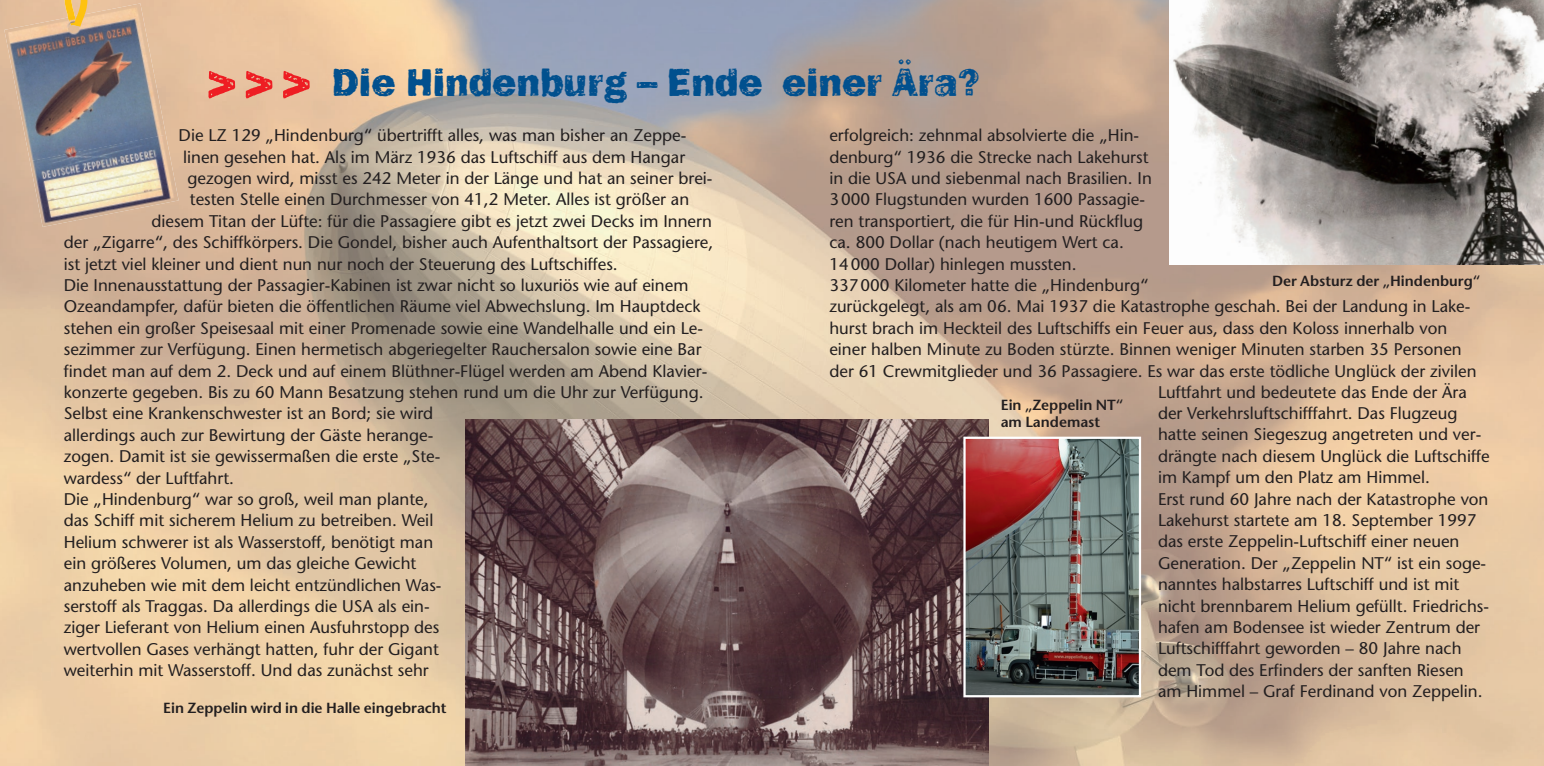
<style>
.page{position:relative;width:1544px;height:766px;background:#fff}
.page>*{position:absolute;margin:0;border:0;box-sizing:border-box;transform-origin:0 0}
.t1{font:40.5px "Frankie";color:#01508e}
.t2{font:500 16.88px/21.4px "Stone Sans Std";color:#231f20}
.t3{font:600 14.62px/16.9px "Stone Sans Std";color:#231f20}
.s1{font-size:54px;color:#ee1d23}
</style>
<div class="page">
<img style="left:154px;top:76px;width:1080px;height:689px">
<img style="left:1169px;top:0;width:374px;height:265px">
<img style="left:4px;top:3px;width:162px;height:158px">
<img style="left:30px;top:134px;width:149px;height:93px">
<svg style="left:64px;top:0;width:29px;height:34px"></svg>
<img style="left:466px;top:419px;width:522px;height:346px">
<img style="left:966px;top:439px;width:172px;height:255px">
<div style="left:963px;top:436px;width:178px;height:261px;border:2px solid #fff"></div>
<h1 class="t1" style="left:206px;top:58px;width:777px"><span class="s1">&gt;&gt;&gt;</span> Die Hindenburg – Ende einer Ära?</h1>
<p class="t2" style="left:179px;top:125px;width:509px">Die LZ 129 „Hindenburg“ übertrifft alles, was man bisher an Zeppe-</p>
<p class="t2" style="left:183px;top:146px;width:503px">linen gesehen hat. Als im März 1936 das Luftschiff aus dem Hangar</p>
<p class="t2" style="left:188px;top:167px;width:526px">gezogen wird, misst es 242 Meter in der Länge und hat an seiner brei-</p>
<p class="t2" style="left:190px;top:189px;width:501px">testen Stelle einen Durchmesser von 41,2 Meter. Alles ist größer an</p>
<p class="t2" style="left:152px;top:210px;width:562px">diesem Titan der Lüfte: für die Passagiere gibt es jetzt zwei Decks im Innern</p>
<p class="t2" style="left:64px;top:231px;width:651px">der „Zigarre“, des Schiffkörpers. Die Gondel, bisher auch Aufenthaltsort der Passagiere,</p>
<p class="t2" style="left:64px;top:253px;width:555px">ist jetzt viel kleiner und dient nun nur noch der Steuerung des Luftschiffes.</p>
<p class="t2" style="left:64px;top:274px;width:626px">Die Innenausstattung der Passagier-Kabinen ist zwar nicht so luxuriös wie auf einem</p>
<p class="t2" style="left:64px;top:296px;width:638px">Ozeandampfer, dafür bieten die öffentlichen Räume viel Abwechslung. Im Hauptdeck</p>
<p class="t2" style="left:64px;top:317px;width:641px">stehen ein großer Speisesaal mit einer Promenade sowie eine Wandelhalle und ein Le-</p>
<p class="t2" style="left:64px;top:338px;width:639px">sezimmer zur Verfügung. Einen hermetisch abgeriegelter Rauchersalon sowie eine Bar</p>
<p class="t2" style="left:64px;top:360px;width:645px">findet man auf dem 2. Deck und auf einem Blüthner-Flügel werden am Abend Klavier-</p>
<p class="t2" style="left:64px;top:381px;width:641px">konzerte gegeben. Bis zu 60 Mann Besatzung stehen rund um die Uhr zur Verfügung.</p>
<p class="t2" style="left:64px;top:403px;width:371px">Selbst eine Krankenschwester ist an Bord; sie wird</p>
<p class="t2" style="left:64px;top:424px;width:371px">allerdings auch zur Bewirtung der Gäste herange-</p>
<p class="t2" style="left:64px;top:445px;width:378px">zogen. Damit ist sie gewissermaßen die erste „Ste-</p>
<p class="t2" style="left:64px;top:467px;width:172px">wardess“ der Luftfahrt.</p>
<p class="t2" style="left:64px;top:488px;width:366px">Die „Hindenburg“ war so groß, weil man plante,</p>
<p class="t2" style="left:64px;top:509px;width:371px">das Schiff mit sicherem Helium zu betreiben. Weil</p>
<p class="t2" style="left:64px;top:531px;width:371px">Helium schwerer ist als Wasserstoff, benötigt man</p>
<p class="t2" style="left:64px;top:552px;width:354px">ein größeres Volumen, um das gleiche Gewicht</p>
<p class="t2" style="left:64px;top:574px;width:379px">anzuheben wie mit dem leicht entzündlichen Was-</p>
<p class="t2" style="left:64px;top:595px;width:367px">serstoff als Traggas. Da allerdings die USA als ein-</p>
<p class="t2" style="left:64px;top:616px;width:377px">ziger Lieferant von Helium einen Ausfuhrstopp des</p>
<p class="t2" style="left:64px;top:638px;width:376px">wertvollen Gases verhängt hatten, fuhr der Gigant</p>
<p class="t2" style="left:64px;top:659px;width:366px">weiterhin mit Wasserstoff. Und das zunächst sehr</p>
<p class="t3" style="left:163px;top:699px;width:285px">Ein Zeppelin wird in die Halle eingebracht</p>
<p class="t2" style="left:829px;top:124px;width:648px">erfolgreich: zehnmal absolvierte die „Hin-<br>denburg“ 1936 die Strecke nach Lakehurst<br>in die USA und siebenmal nach Brasilien. In<br>3 000 Flugstunden wurden 1600 Passagie-<br>ren transportiert, die für Hin-und Rückflug<br>ca. 800 Dollar (nach heutigem Wert ca.<br>14 000 Dollar) hinlegen mussten.<br>337 000 Kilometer hatte die „Hindenburg“<br>zurückgelegt, als am 06. Mai 1937 die Katastrophe geschah. Bei der Landung in Lake&shy;hurst brach im Heckteil des Luftschiffs ein Feuer aus, dass den Koloss innerhalb von einer halben Minute zu Boden stürzte. Binnen weniger Minuten starben 35 Personen der 61 Crewmitglieder und 36 Passagiere. Es war das erste tödliche Unglück der zivilen</p>
<p class="t3" style="left:1272px;top:272px;width:210px">Der Absturz der „Hindenburg“</p>
<p class="t2" style="left:1158px;top:381px;width:333px">Luftfahrt und bedeutete das Ende der Ära der Verkehrsluftschifffahrt. Das Flugzeug hatte seinen Siegeszug angetreten und ver&shy;drängte nach diesem Unglück die Luftschiffe im Kampf um den Platz am Himmel.<br>Erst rund 60 Jahre nach der Katastrophe von Lakehurst startete am 18. September 1997 das erste Zeppelin-Luftschiff einer neuen Generation. Der „Zeppelin NT“ ist ein soge&shy;nanntes halbstarres Luftschiff und ist mit nicht brennbarem Helium gefüllt. Friedrichs&shy;hafen am Bodensee ist wieder Zentrum der Luftschifffahrt geworden – 80 Jahre nach dem Tod des Erfinders der sanften Riesen am Himmel – Graf Ferdinand von Zeppelin.</p>
<p class="t3" style="left:1000px;top:396px;width:124px">Ein „Zeppelin NT“ am Landemast</p>
</div>
